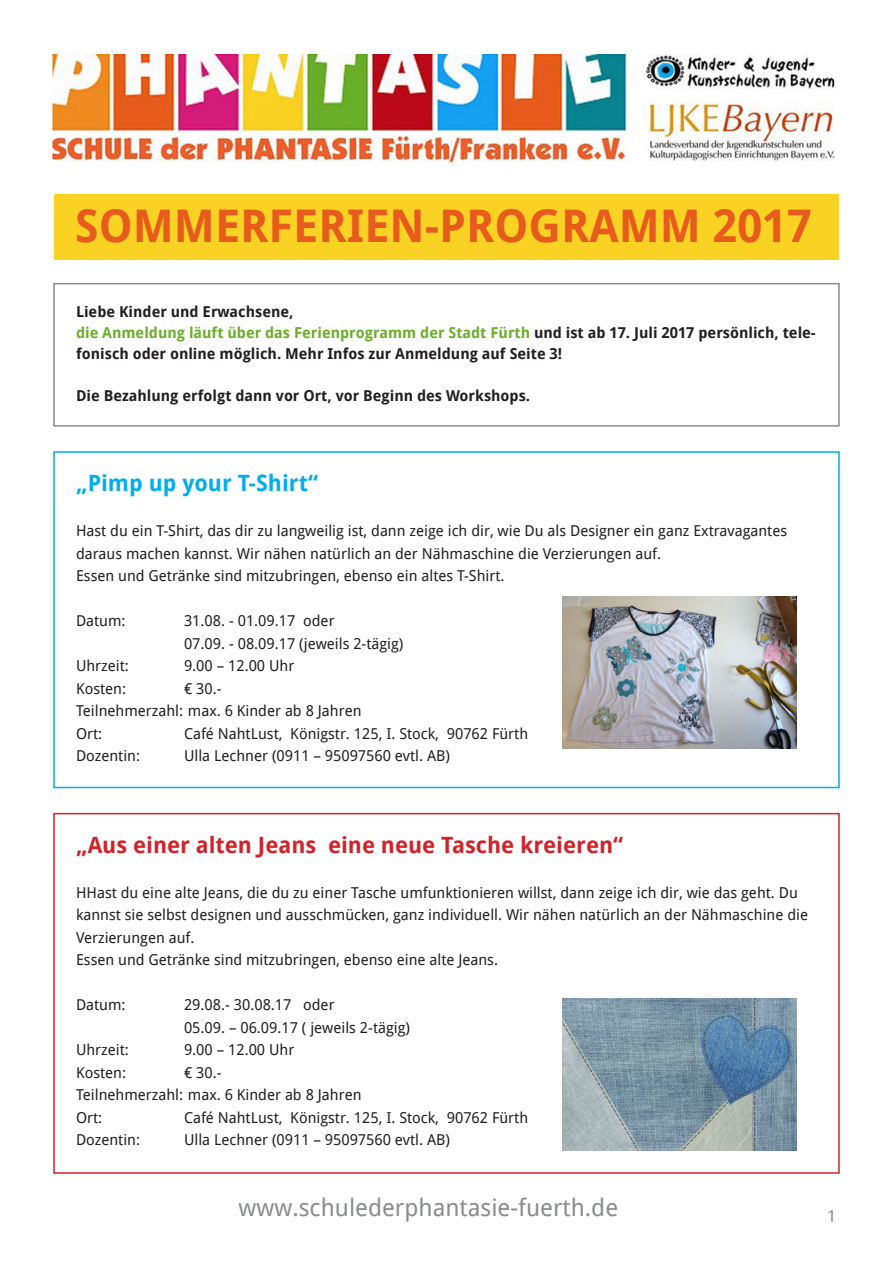
<style>
.page{position:relative;width:893px;height:1263px;background:#fff}
.page>*{position:absolute;margin:0;border:0;box-sizing:border-box;transform-origin:0 0}
.t1{font:700 45px "Droid Sans";color:#e75b1d}
.t2{font:24px "Droid Sans";color:#8a8c8f}
.t3{font:700 22.5px "Droid Sans";color:#d1232a}
.t4{font:700 22.5px "Droid Sans";color:#00aeef}
.t5{font:16.5px "Droid Sans";color:#8a8c8f}
.t6{font:15px/22.5px "Droid Sans";color:#231f20}
.t7{font:700 15px/21px "Droid Sans";color:#231f20}
.s1{color:#6bae2a}
</style>
<div class="page">
<img style="left:51px;top:54px;width:784px;height:111px">
<div style="left:54px;top:195px;width:785px;height:65px;background:#fad223"></div>
<div style="left:53px;top:283px;width:787px;height:144px;border:2px solid #8a8c8f"></div>
<div style="left:53px;top:813px;width:787px;height:361px;border:2px solid #d1232a"></div>
<img style="left:563px;top:597px;width:233px;height:151px">
<img style="left:563px;top:998px;width:233px;height:152px">
<p class="t1" style="left:75px;top:197px;width:738px">SOMMERFERIEN-PROGRAMM 2017</p>
<p class="t7" style="left:76px;top:301px;width:219px">Liebe Kinder und Erwachsene,</p>
<p class="t7" style="left:76px;top:322px;width:741px"><span class="s1">die Anmeldung läuft über das Ferienprogramm der Stadt Fürth</span> und ist ab 17. Juli 2017 persönlich, tele&shy;fonisch oder online möglich. Mehr Infos zur Anmeldung auf Seite 3!</p>
<p class="t7" style="left:76px;top:385px;width:456px">Die Bezahlung erfolgt dann vor Ort, vor Beginn des Workshops.</p>
<p class="t4" style="left:76px;top:469px;width:243px">„Pimp up your T-Shirt“</p>
<p class="t6" style="left:76px;top:520px;width:713px">Hast du ein T-Shirt, das dir zu langweilig ist, dann zeige ich dir, wie Du als Designer ein ganz Extravagantes daraus machen kannst. Wir nähen natürlich an der Nähmaschine die Verzierungen auf.</p>
<p class="t6" style="left:76px;top:565px;width:430px">Essen und Getränke sind mitzubringen, ebenso ein altes T-Shirt.</p>
<p class="t6" style="left:76px;top:610px;width:51px">Datum:</p>
<p class="t6" style="left:184px;top:610px;width:152px">31.08. - 01.09.17 oder</p>
<p class="t6" style="left:184px;top:632px;width:221px">07.09. - 08.09.17 (jeweils 2-tägig)</p>
<p class="t6" style="left:76px;top:655px;width:54px">Uhrzeit:</p>
<p class="t6" style="left:184px;top:655px;width:112px">9.00 – 12.00 Uhr</p>
<p class="t6" style="left:76px;top:677px;width:52px">Kosten:</p>
<p class="t6" style="left:184px;top:677px;width:39px">€ 30.-</p>
<p class="t6" style="left:76px;top:700px;width:287px">Teilnehmerzahl: max. 6 Kinder ab 8 Jahren</p>
<p class="t6" style="left:76px;top:722px;width:28px">Ort:</p>
<p class="t6" style="left:184px;top:722px;width:346px">Café NahtLust, Königstr. 125, I. Stock, 90762 Fürth</p>
<p class="t6" style="left:76px;top:745px;width:66px">Dozentin:</p>
<p class="t6" style="left:184px;top:745px;width:267px">Ulla Lechner (0911 – 95097560 evtl. AB)</p>
<p class="t3" style="left:76px;top:830px;width:549px">„Aus einer alten Jeans eine neue Tasche kreieren“</p>
<p class="t6" style="left:76px;top:881px;width:733px">HHast du eine alte Jeans, die du zu einer Tasche umfunktionieren willst, dann zeige ich dir, wie das geht. Du kannst sie selbst designen und ausschmücken, ganz individuell. Wir nähen natürlich an der Nähmaschine die<br>Verzierungen auf.</p>
<p class="t6" style="left:76px;top:949px;width:424px">Essen und Getränke sind mitzubringen, ebenso eine alte Jeans.</p>
<p class="t6" style="left:76px;top:994px;width:51px">Datum:</p>
<p class="t6" style="left:184px;top:994px;width:152px">29.08.- 30.08.17 oder</p>
<p class="t6" style="left:184px;top:1016px;width:227px">05.09. – 06.09.17 ( jeweils 2-tägig)</p>
<p class="t6" style="left:76px;top:1039px;width:54px">Uhrzeit:</p>
<p class="t6" style="left:184px;top:1039px;width:112px">9.00 – 12.00 Uhr</p>
<p class="t6" style="left:76px;top:1061px;width:52px">Kosten:</p>
<p class="t6" style="left:184px;top:1061px;width:39px">€ 30.-</p>
<p class="t6" style="left:76px;top:1084px;width:287px">Teilnehmerzahl: max. 6 Kinder ab 8 Jahren</p>
<p class="t6" style="left:76px;top:1106px;width:28px">Ort:</p>
<p class="t6" style="left:184px;top:1106px;width:346px">Café NahtLust, Königstr. 125, I. Stock, 90762 Fürth</p>
<p class="t6" style="left:76px;top:1129px;width:66px">Dozentin:</p>
<p class="t6" style="left:184px;top:1129px;width:267px">Ulla Lechner (0911 – 95097560 evtl. AB)</p>
<p class="t2" style="left:239px;top:1192px;width:381px">www.schulederphantasie-fuerth.de</p>
<p class="t5" style="left:827px;top:1205px;width:11px">1</p>
</div>
